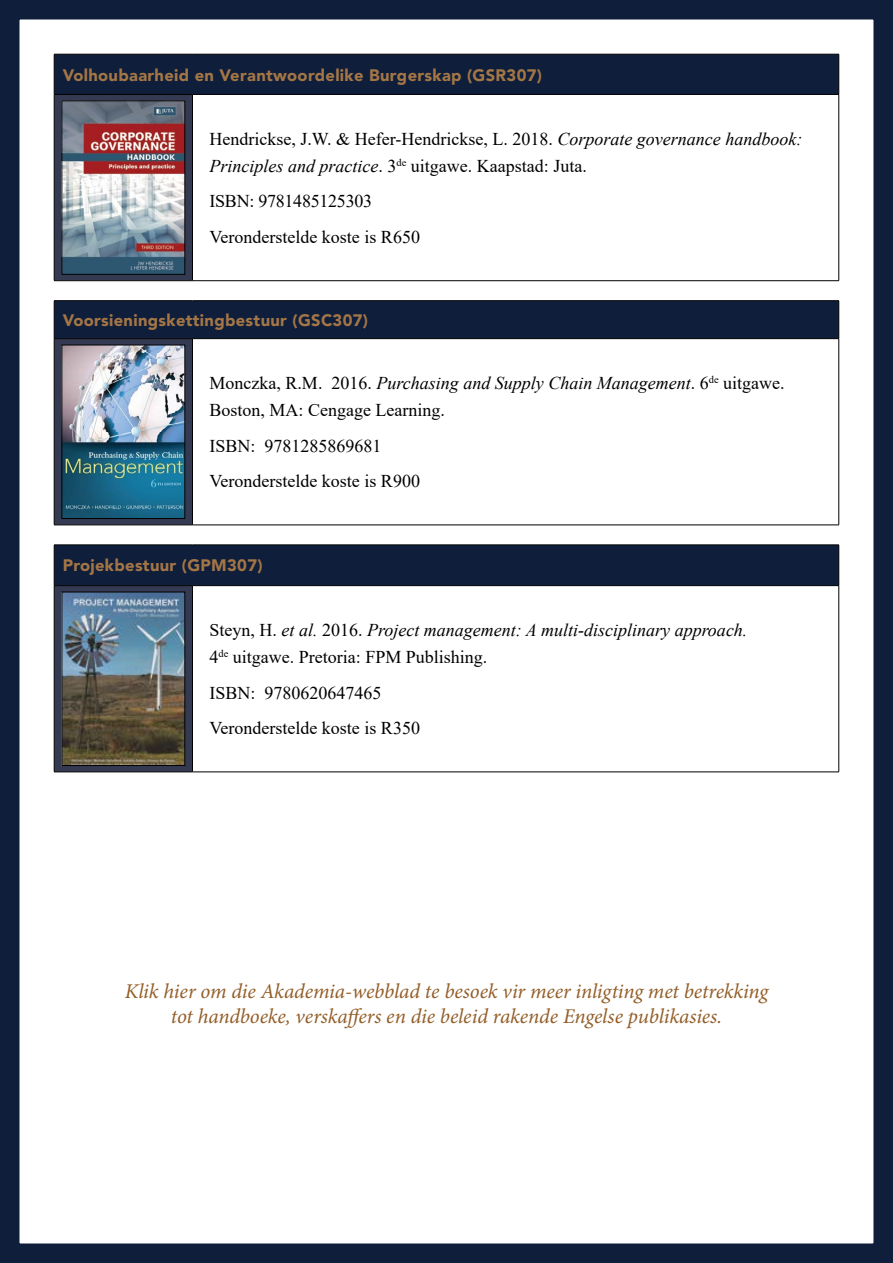
<style>
.page{position:relative;width:893px;height:1263px;background:#fff}
.page>*{position:absolute;margin:0;border:0;box-sizing:border-box;transform-origin:0 0}
.t1{font:italic 21px/25.2px "Minion Pro";letter-spacing:-.005em;color:#935e28;text-align:center}
.t2{font:18px/27px "Times New Roman";color:#000}
.t3{font:italic 18px/27px "Times New Roman";color:#000}
.Boektitel{font:900 16.5px "Avenir LT Std";letter-spacing:.02em;color:#a47646}
.s1{font-style:italic}
.s2{font-style:normal}
</style>
<div class="page">
<div style="left:0;top:0;width:893px;height:1263px;border:20px solid #0e1e3b"></div>
<svg style="left:55px;top:55px;width:783px;height:530px"></svg>
<svg style="left:55px;top:95px;width:137px;height:677px;background:#232d47"></svg>
<svg style="left:54px;top:281px;width:785px;height:264px"></svg>
<hr style="left:54px;top:54px;width:1px;height:40px;background:#000">
<hr style="left:838px;top:54px;width:1px;height:40px;background:#000">
<hr style="left:54px;top:94px;width:138px;height:1px;background:#000">
<hr style="left:54px;top:95px;width:1px;height:185px;background:#000">
<hr style="left:192px;top:94px;width:647px;height:1px;background:#000">
<hr style="left:192px;top:95px;width:1px;height:185px;background:#000">
<hr style="left:838px;top:95px;width:1px;height:185px;background:#000">
<hr style="left:54px;top:301px;width:1px;height:37px;background:#000">
<hr style="left:838px;top:301px;width:1px;height:37px;background:#000">
<hr style="left:54px;top:338px;width:138px;height:1px;background:#000">
<hr style="left:54px;top:339px;width:1px;height:186px;background:#000">
<hr style="left:192px;top:338px;width:647px;height:1px;background:#000">
<hr style="left:192px;top:339px;width:1px;height:186px;background:#000">
<hr style="left:838px;top:339px;width:1px;height:186px;background:#000">
<hr style="left:54px;top:545px;width:1px;height:40px;background:#000">
<hr style="left:838px;top:545px;width:1px;height:40px;background:#000">
<hr style="left:54px;top:585px;width:138px;height:1px;background:#000">
<hr style="left:54px;top:586px;width:1px;height:186px;background:#000">
<hr style="left:192px;top:585px;width:647px;height:1px;background:#000">
<hr style="left:192px;top:586px;width:1px;height:186px;background:#000">
<hr style="left:838px;top:586px;width:1px;height:186px;background:#000">
<hr style="left:54px;top:54px;width:138px;height:1px;background:#000">
<hr style="left:192px;top:54px;width:647px;height:1px;background:#000">
<hr style="left:54px;top:280px;width:138px;height:1px;background:#000">
<hr style="left:192px;top:280px;width:647px;height:1px;background:#000">
<hr style="left:54px;top:300px;width:138px;height:1px;background:#000">
<hr style="left:192px;top:300px;width:647px;height:1px;background:#000">
<hr style="left:54px;top:525px;width:138px;height:1px;background:#000">
<hr style="left:192px;top:525px;width:647px;height:1px;background:#000">
<hr style="left:54px;top:545px;width:138px;height:1px;background:#000">
<hr style="left:192px;top:545px;width:647px;height:1px;background:#000">
<hr style="left:54px;top:772px;width:138px;height:1px;background:#000">
<hr style="left:192px;top:772px;width:647px;height:1px;background:#000">
<img style="left:63px;top:102px;width:120px;height:171px">
<div style="left:61px;top:100px;width:124px;height:175px;border:1px solid #000"></div>
<img style="left:63px;top:347px;width:120px;height:170px">
<div style="left:61px;top:345px;width:124px;height:174px;border:1px solid #000"></div>
<img style="left:63px;top:594px;width:120px;height:170px">
<div style="left:61px;top:592px;width:124px;height:174px;border:1px solid #000"></div>
<p class="Boektitel" style="left:63px;top:65px;width:481px">Volhoubaarheid en Verantwoordelike Burgerskap (GSR307)</p>
<p class="t2" style="left:209px;top:125px;width:594px">Hendrickse, J.W. &amp; Hefer-Hendrickse, L. 2018. <span class="s1">Corporate governance handbook:<br>Principles and practice</span>. 3<sup>de</sup> uitgawe. Kaapstad: Juta.</p>
<p class="t2" style="left:209px;top:187px;width:164px">ISBN: 9781485125303</p>
<p class="t2" style="left:209px;top:223px;width:212px">Veronderstelde koste is R650</p>
<p class="Boektitel" style="left:63px;top:310px;width:307px">Voorsieningskettingbestuur (GSC307)</p>
<p class="t2" style="left:209px;top:369px;width:577px">Monczka, R.M. 2016. <span class="s1">Purchasing and Supply Chain Management</span>. 6<sup>de</sup> uitgawe.<br>Boston, MA: Cengage Learning.</p>
<p class="t2" style="left:209px;top:431px;width:174px">ISBN: 9781285869681</p>
<p class="t2" style="left:209px;top:467px;width:212px">Veronderstelde koste is R900</p>
<p class="Boektitel" style="left:63px;top:556px;width:201px">Projekbestuur (GPM307)</p>
<p class="t3" style="left:209px;top:616px;width:539px"><span class="s2">Steyn, H.</span> et al. <span class="s2">2016.</span> Project management: A multi-disciplinary approach.<br><span class="s2">4</span><sup>de</sup> <span class="s2">uitgawe. Pretoria: FPM Publishing.</span></p>
<p class="t2" style="left:209px;top:678px;width:174px">ISBN: 9780620647465</p>
<p class="t2" style="left:209px;top:714px;width:212px">Veronderstelde koste is R350</p>
<p class="t1" style="left:125px;top:978px;width:645px">Klik hier om die Akademia-webblad te besoek vir meer inligting met betrekking tot handboeke, verskaffers en die beleid rakende Engelse publikasies.</p>
</div>
